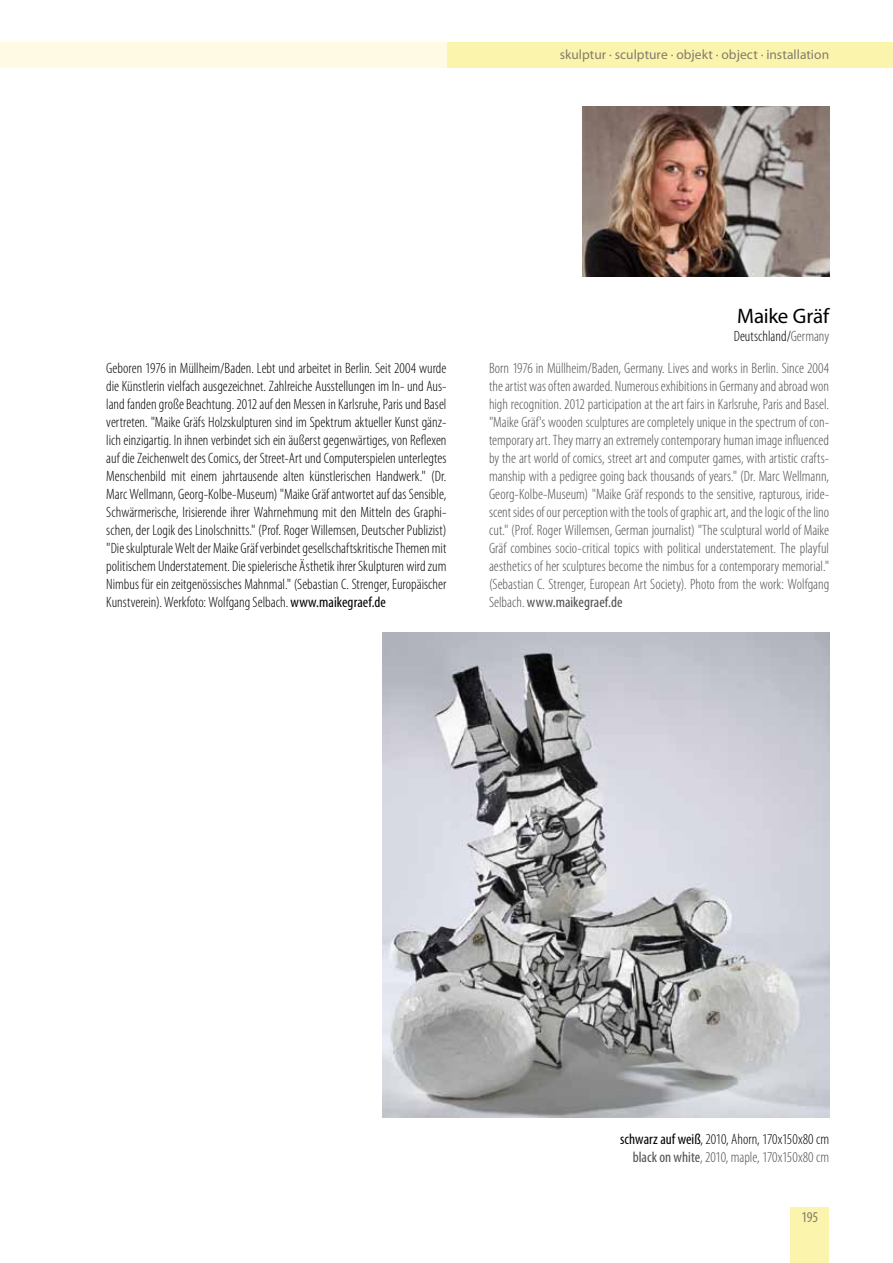
<style>
.page{position:relative;width:893px;height:1263px;background:#fff}
.page>*{position:absolute;margin:0;border:0;box-sizing:border-box;transform-origin:0 0}
.t1{font:21px "Myriad Pro";letter-spacing:-.01em;color:#000}
.t2{font:300 condensed 15px/18px "Myriad Pro";color:#000;text-align:right}
.t3{font:300 condensed 15px/18px "Myriad Pro";color:#504f53;text-align:justify}
.t4{font:condensed 15px "Myriad Pro";color:#847c6a}
.t5{font:13.5px "Myriad Pro";color:#847c6a}
.s1{color:#504f53}
.s2{font-weight:400}
.s3{font-weight:400;color:#504f53}
</style>
<div class="page">
<div style="left:791px;top:1208px;width:38px;height:55px;background:#fbf4ad"></div>
<div style="left:446px;top:43px;width:447px;height:25px;background:#fbf4ad"></div>
<div style="left:0;top:43px;width:446px;height:25px;background:#fefae3"></div>
<img style="left:582px;top:106px;width:247px;height:170px">
<img style="left:382px;top:633px;width:447px;height:485px">
<p class="t5" style="left:560px;top:46px;width:271px">skulptur · sculpture · objekt · object · installation</p>
<h1 class="t1" style="left:737px;top:303px;width:93px">Maike Gräf</h1>
<p class="t2" style="left:734px;top:327px;width:97px">Deutschland/<span class="s1">Germany</span></p>
<p class="t2" style="left:106px;top:359px;width:342px;text-align:justify">Geboren 1976 in Müllheim/Baden. Lebt und arbeitet in Berlin. Seit 2004 wurde die Künstlerin vielfach ausgezeichnet. Zahlreiche Ausstellungen im In- und Aus&shy;land fanden große Beachtung. 2012 auf den Messen in Karlsruhe, Paris und Basel vertreten. "Maike Gräfs Holzskulpturen sind im Spektrum aktueller Kunst gänz&shy;lich einzigartig. In ihnen verbindet sich ein äußerst gegenwärtiges, von Reflexen auf die Zeichenwelt des Comics, der Street-Art und Computerspielen unterlegtes Menschenbild mit einem jahrtausende alten künstlerischen Handwerk." (Dr.<br>Marc Wellmann, Georg-Kolbe-Museum) "Maike Gräf antwortet auf das Sensible, Schwärmerische, Irisierende ihrer Wahrnehmung mit den Mitteln des Graphi&shy;schen, der Logik des Linolschnitts." (Prof. Roger Willemsen, Deutscher Publizist) "Die skulpturale Welt der Maike Gräf verbindet gesellschaftskritische Themen mit politischem Understatement. Die spielerische Ästhetik ihrer Skulpturen wird zum Nimbus für ein zeitgenössisches Mahnmal." (Sebastian C. Strenger, Europäischer Kunstverein). Werkfoto: Wolfgang Selbach. <span class="s2">www.maikegraef.de</span></p>
<p class="t3" style="left:489px;top:359px;width:342px">Born 1976 in Müllheim/Baden, Germany. Lives and works in Berlin. Since 2004 the artist was often awarded. Numerous exhibitions in Germany and abroad won high recognition. 2012 participation at the art fairs in Karlsruhe, Paris and Basel. "Maike Gräf's wooden sculptures are completely unique in the spectrum of con&shy;temporary art. They marry an extremely contemporary human image influenced by the art world of comics, street art and computer games, with artistic crafts&shy;manship with a pedigree going back thousands of years." (Dr. Marc Wellmann, Georg-Kolbe-Museum) "Maike Gräf responds to the sensitive, rapturous, iride&shy;scent sides of our perception with the tools of graphic art, and the logic of the lino cut." (Prof. Roger Willemsen, German journalist) "The sculptural world of Maike Gräf combines socio-critical topics with political understatement. The playful aesthetics of her sculptures become the nimbus for a contemporary memorial." (Sebastian C. Strenger, European Art Society). Photo from the work: Wolfgang Selbach. <span class="s2">www.maikegraef.de</span></p>
<p class="t2" style="left:620px;top:1130px;width:211px"><span class="s2">schwarz auf weiß</span>, 2010, Ahorn, 170x150x80 cm <span class="s3">black on white</span><span class="s1">, 2010, maple, 170x150x80 cm</span></p>
<p class="t4" style="left:802px;top:1208px;width:18px">195</p>
</div>
